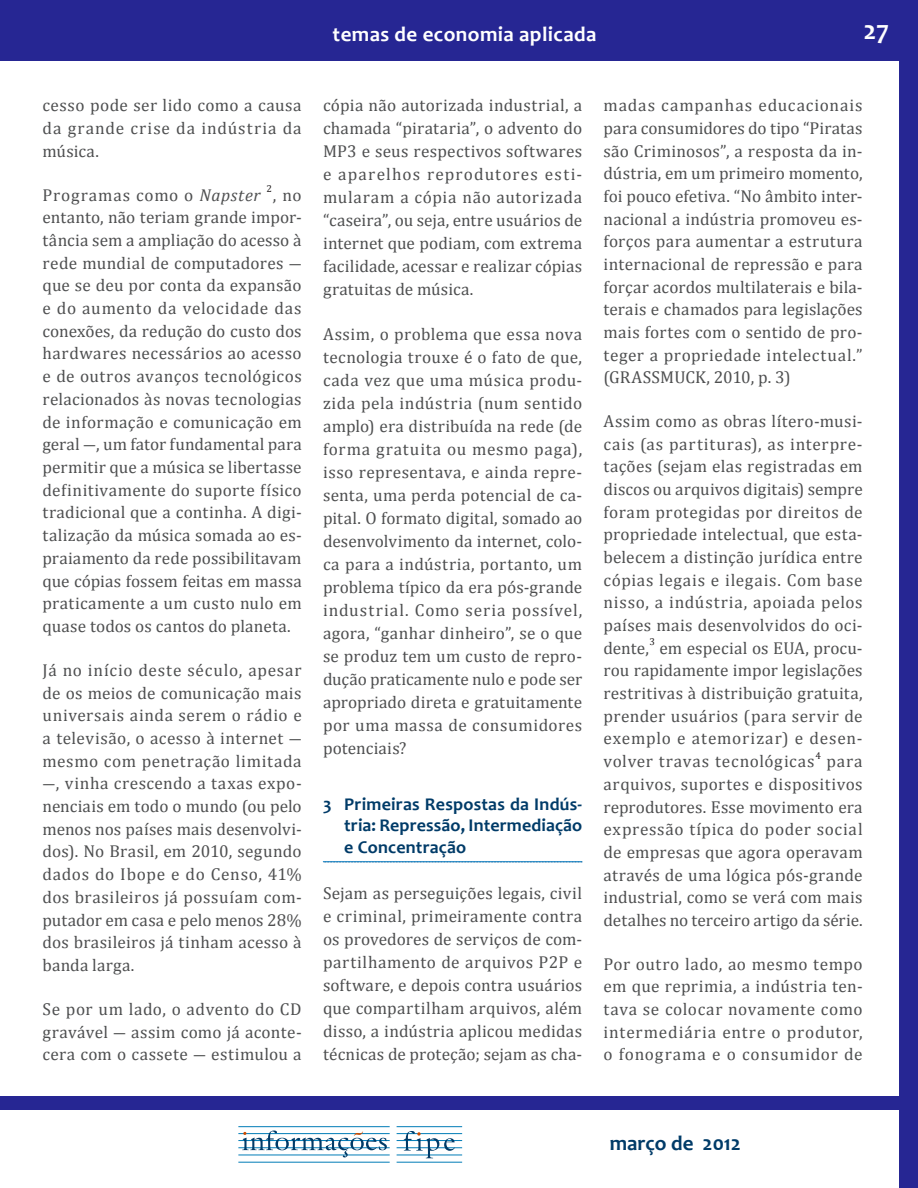
<style>
.page{position:relative;width:918px;height:1188px;background:#fff}
.page>*{position:absolute;margin:0;border:0;box-sizing:border-box;transform-origin:0 0}
.t1{font:700 27px "Candara";color:#fff}
.t2{font:700 21px "Candara";letter-spacing:.02em;color:#fff}
.t3{font:700 21px "Candara";color:#003b68}
.t4{font:700 18px/21.6px "Candara";letter-spacing:.01em;color:#003b68;text-align:justify}
.t5{font:17.25px/22.6px "Cambria";letter-spacing:.02em;color:#4e4f50;text-align:justify}
.t6{font:17.25px "Cambria";letter-spacing:.05em;color:#4e4f50}
.t7{font:10.05px "Cambria";color:#231f20}
.s1{font-style:italic}
</style>
<div class="page">
<div style="left:899px;top:0;width:19px;height:1188px;background:#262693"></div>
<div style="left:0;top:0;width:918px;height:61px;background:#262693"></div>
<hr style="left:397px;top:1126px;width:65px;height:1px;background:#007cb7">
<hr style="left:397px;top:1133px;width:65px;height:1px;background:#007cb7">
<hr style="left:397px;top:1140px;width:65px;height:1px;background:#007cb7">
<hr style="left:397px;top:1148px;width:65px;height:1px;background:#007cb7">
<hr style="left:397px;top:1155px;width:65px;height:1px;background:#007cb7">
<hr style="left:397px;top:1162px;width:65px;height:1px;background:#007cb7">
<hr style="left:238px;top:1126px;width:152px;height:1px;background:#007cb7">
<hr style="left:238px;top:1133px;width:152px;height:1px;background:#007cb7">
<hr style="left:238px;top:1140px;width:152px;height:1px;background:#007cb7">
<hr style="left:238px;top:1148px;width:152px;height:1px;background:#007cb7">
<hr style="left:238px;top:1155px;width:152px;height:1px;background:#007cb7">
<hr style="left:238px;top:1162px;width:152px;height:1px;background:#007cb7">
<svg style="left:242px;top:1131px;width:145px;height:26px"></svg>
<svg style="left:404px;top:1131px;width:51px;height:27px"></svg>
<div style="left:0;top:1097px;width:918px;height:13px;background:#262693"></div>
<svg style="left:323px;top:861px;width:260px;height:1px"></svg>
<p class="t5" style="left:43px;top:94px;width:261px">cesso pode ser lido como a causa da grande crise da indústria da música.</p>
<p class="t6" style="left:43px;top:185px;width:220px">Programas como o <span class="s1">Napster</span></p>
<p class="t7" style="left:267px;top:183px;width:7px">2</p>
<p class="t5" style="left:43px;top:183px;width:261px;text-indent:230px">, no entanto, não teriam grande impor&shy;tância sem a ampliação do acesso à rede mundial de computadores ― que se deu por conta da expansão e do aumento da velocidade das conexões, da redução do custo dos hardwares necessários ao acesso e de outros avanços tecnológicos relacionados às novas tecnologias de informação e comunicação em geral ―, um fator fundamental para permitir que a música se libertasse definitivamente do suporte físico tradicional que a continha. A digi&shy;talização da música somada ao es&shy;praiamento da rede possibilitavam que cópias fossem feitas em massa praticamente a um custo nulo em quase todos os cantos do planeta.</p>
<p class="t5" style="left:43px;top:659px;width:261px">Já no início deste século, apesar de os meios de comunicação mais universais ainda serem o rádio e a televisão, o acesso à internet ― mesmo com penetração limitada ―, vinha crescendo a taxas expo&shy;nenciais em todo o mundo (ou pelo menos nos países mais desenvolvi&shy;dos). No Brasil, em 2010, segundo dados do Ibope e do Censo, 41% dos brasileiros já possuíam com&shy;putador em casa e pelo menos 28% dos brasileiros já tinham acesso à banda larga.</p>
<p class="t5" style="left:43px;top:998px;width:261px">Se por um lado, o advento do CD gravável ― assim como já aconte&shy;cera com o cassete ― estimulou a</p>
<p class="t2" style="left:333px;top:21px;width:265px">temas de economia aplicada</p>
<h1 class="t1" style="left:863px;top:13px;width:27px">27</h1>
<p class="t5" style="left:323px;top:94px;width:261px;line-height:23.1px">cópia não autorizada industrial, a chamada “pirataria”, o advento do MP3 e seus respectivos softwares e aparelhos reprodutores esti&shy;mularam a cópia não autorizada “caseira”, ou seja, entre usuários de internet que podiam, com extrema facilidade, acessar e realizar cópias gratuitas de música.</p>
<p class="t5" style="left:323px;top:322px;width:261px;line-height:23.1px">Assim, o problema que essa nova tecnologia trouxe é o fato de que, cada vez que uma música produ&shy;zida pela indústria (num sentido amplo) era distribuída na rede (de forma gratuita ou mesmo paga), isso representava, e ainda repre&shy;senta, uma perda potencial de ca&shy;pital. O formato digital, somado ao desenvolvimento da internet, colo&shy;ca para a indústria, portanto, um problema típico da era pós-grande industrial. Como seria possível, agora, “ganhar dinheiro”, se o que se produz tem um custo de repro&shy;dução praticamente nulo e pode ser apropriado direta e gratuitamente por uma massa de consumidores potenciais?</p>
<p class="t4" style="left:344px;top:793px;width:239px;text-indent:-21px">3 Primeiras Respostas da Indús&shy;tria: Repressão, Intermediação e Concentração</p>
<p class="t5" style="left:323px;top:882px;width:261px;line-height:23.1px">Sejam as perseguições legais, civil e criminal, primeiramente contra os provedores de serviços de com&shy;partilhamento de arquivos P2P e software, e depois contra usuários que compartilham arquivos, além disso, a indústria aplicou medidas técnicas de proteção; sejam as cha-</p>
<p class="t5" style="left:603px;top:94px;width:261px">madas campanhas educacionais para consumidores do tipo “Piratas são Criminosos”, a resposta da in&shy;dústria, em um primeiro momento, foi pouco efetiva. “No âmbito inter&shy;nacional a indústria promoveu es&shy;forços para aumentar a estrutura internacional de repressão e para forçar acordos multilaterais e bila&shy;terais e chamados para legislações mais fortes com o sentido de pro&shy;teger a propriedade intelectual.” (GRASSMUCK, 2010, p. 3)</p>
<p class="t5" style="left:603px;top:410px;width:261px">Assim como as obras lítero-musi&shy;cais (as partituras), as interpre&shy;tações (sejam elas registradas em discos ou arquivos digitais) sempre foram protegidas por direitos de propriedade intelectual, que esta&shy;belecem a distinção jurídica entre cópias legais e ilegais. Com base nisso, a indústria, apoiada pelos países mais desenvolvidos do oci&shy;dente,</p>
<p class="t7" style="left:649px;top:636px;width:7px">3</p>
<p class="t5" style="left:603px;top:637px;width:261px;text-indent:56px">em especial os EUA, procu&shy;rou rapidamente impor legislações restritivas à distribuição gratuita, prender usuários (para servir de exemplo e atemorizar) e desen&shy;volver travas tecnológicas</p>
<p class="t7" style="left:815px;top:749px;width:7px">4</p>
<p class="t5" style="left:603px;top:750px;width:261px;text-indent:223px">para arquivos, suportes e dispositivos reprodutores. Esse movimento era expressão típica do poder social de empresas que agora operavam através de uma lógica pós-grande industrial, como se verá com mais detalhes no terceiro artigo da série.</p>
<p class="t5" style="left:603px;top:952px;width:261px">Por outro lado, ao mesmo tempo em que reprimia, a indústria ten&shy;tava se colocar novamente como intermediária entre o produtor, o fonograma e o consumidor de</p>
<p class="t3" style="left:610px;top:1130px;width:133px">março de 2012</p>
</div>
